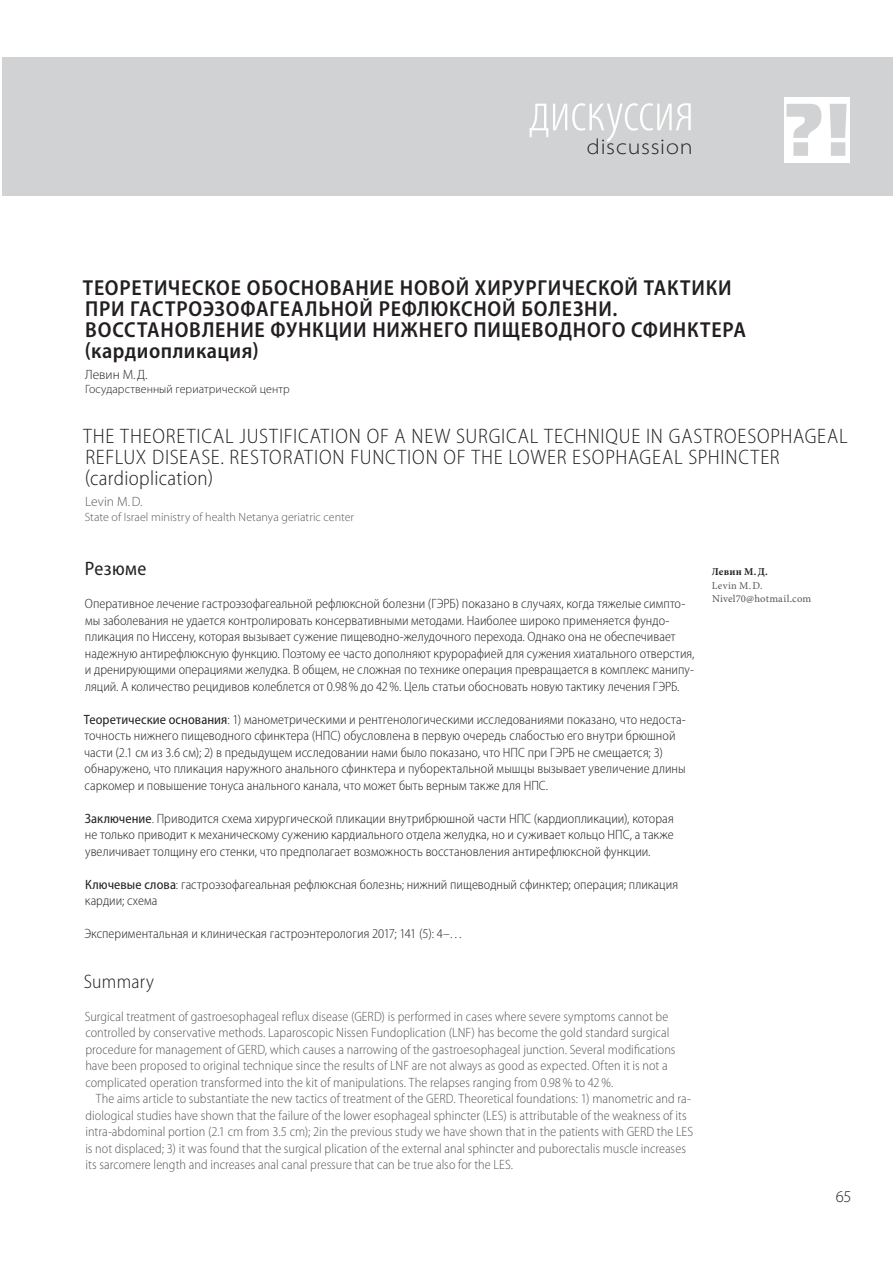
<style>
.page{position:relative;width:893px;height:1263px;background:#fff}
.page>*{position:absolute;margin:0;border:0;box-sizing:border-box;transform-origin:0 0}
.t1{font:300 condensed 55.5px "Myriad Pro";letter-spacing:-.005em;color:#fff}
.t2{font:600 semi-condensed 21.75px/21px "Myriad Pro";letter-spacing:.035em;color:#231f20}
.t3{font:300 semi-expanded 21.75px "Myriad Pro";letter-spacing:.035em;color:#231f20}
.t4{font:300 semi-condensed 21px/21px "Myriad Pro";letter-spacing:.035em;color:#231f20}
.t5{font:300 semi-condensed 19.5px "Myriad Pro";letter-spacing:.015em;color:#231f20}
.t6{font:semi-condensed 19.5px "Myriad Pro";letter-spacing:.02em;color:#231f20}
.t7{font:300 16.5px "Myriad Pro";color:#231f20}
.t8{font:300 semi-condensed 13.5px/16.5px "Myriad Pro";letter-spacing:.005em;color:#231f20}
.t9{font:300 semi-condensed 13.5px/16.5px "Myriad Pro";letter-spacing:.005em;color:#57585a}
.t10{font:300 13.5px "Myriad Pro";color:#231f20}
.t11{font:300 13.5px "Myriad Pro";color:#57585a}
.t12{font:300 12px "Myriad Pro";letter-spacing:.005em;color:#57585a}
.t13{font:300 12px "Myriad Pro";color:#231f20}
.t14{font:10.5px "Minion Pro Capt";letter-spacing:.01em;color:#57585a}
.t15{font:700 10.5px "Minion Pro";letter-spacing:.02em;color:#231f20}
.t16{font:10.5px "Minion Pro";letter-spacing:.035em;color:#57585a}
.s1{font-weight:400}
</style>
<div class="page">
<div style="left:2px;top:57px;width:891px;height:139px;background:#d1d2d4"></div>
<div style="left:784px;top:97px;width:66px;height:66px;background:#fff"></div>
<svg style="left:786px;top:104px;width:60px;height:52px"></svg>
<h1 class="t1" style="left:529px;top:79px;width:166px">дискуссия</h1>
<h2 class="t3" style="left:587px;top:135px;width:107px">discussion</h2>
<h2 class="t2" style="left:83px;top:277px;width:665px">ТЕОРЕТИЧЕСКОЕ ОБОСНОВАНИЕ НОВОЙ ХИРУРГИЧЕСКОЙ ТАКТИКИ ПРИ ГАСТРОЭЗОФАГЕАЛЬНОЙ РЕФЛЮКСНОЙ БОЛЕЗНИ.<br>ВОССТАНОВЛЕНИЕ ФУНКЦИИ НИЖНЕГО ПИЩЕВОДНОГО СФИНКТЕРА (кардиопликация)</h2>
<p class="t10" style="left:85px;top:366px;width:64px">Левин М.Д.</p>
<p class="t13" style="left:85px;top:382px;width:206px">Государственный гериатрической центр</p>
<h3 class="t4" style="left:83px;top:426px;width:766px">THE THEORETICAL JUSTIFICATION OF A NEW SURGICAL TECHNIQUE IN GASTROESOPHAGEAL<br>REFLUX DISEASE. RESTORATION FUNCTION OF THE LOWER ESOPHAGEAL SPHINCTER (cardioplication)</h3>
<p class="t11" style="left:85px;top:493px;width:59px">Levin M.D.</p>
<p class="t12" style="left:85px;top:510px;width:271px">State of Israel ministry of health Netanya geriatric center</p>
<h3 class="t6" style="left:85px;top:558px;width:63px">Резюме</h3>
<p class="t8" style="left:85px;top:596px;width:611px">Оперативное лечение гастроэзофагеальной рефлюксной болезни (ГЭРБ) показано в случаях, когда тяжелые симпто&shy;мы заболевания не удается контролировать консервативными методами. Наиболее широко применяется фундо&shy;пликация по Ниссену, которая вызывает сужение пищеводно-желудочного перехода. Однако она не обеспечивает надежную антирефлюксную функцию. Поэтому ее часто дополняют крурорафией для сужения хиатального отверстия, и дренирующими операциями желудка. В общем, не сложная по технике операция превращается в комплекс манипу&shy;ляций. А количество рецидивов колеблется от 0.98% до 42%. Цель статьи обосновать новую тактику лечения ГЭРБ.</p>
<p class="t8" style="left:84px;top:711px;width:603px"><span class="s1">Теоретические основания</span>: 1) манометрическими и рентгенологическими исследованиями показано, что недоста&shy;точность нижнего пищеводного сфинктера (НПС) обусловлена в первую очередь слабостью его внутри брюшной части (2.1 см из 3.6 см); 2) в предыдущем исследовании нами было показано, что НПС при ГЭРБ не смещается; 3) обнаружено, что пликация наружного анального сфинктера и пуборектальной мышцы вызывает увеличение длины саркомер и повышение тонуса анального канала, что может быть верным также для НПС.</p>
<p class="t8" style="left:85px;top:810px;width:590px;text-align:justify"><span class="s1">Заключение</span>. Приводится схема хирургической пликации внутрибрюшной части НПС (кардиопликации), которая не только приводит к механическому сужению кардиального отдела желудка, но и суживает кольцо НПС, а также увеличивает толщину его стенки, что предполагает возможность восстановления антирефлюксной функции.</p>
<p class="t8" style="left:85px;top:876px;width:595px"><span class="s1">Ключевые слова</span>: гастроэзофагеальная рефлюксная болезнь; нижний пищеводный сфинктер; операция; пликация кардии; схема</p>
<p class="t8" style="left:84px;top:926px;width:380px">Экспериментальная и клиническая гастроэнтерология 2017; 141 (5): 4–…</p>
<h3 class="t5" style="left:84px;top:971px;width:72px">Summary</h3>
<p class="t9" style="left:85px;top:1008px;width:592px">Surgical treatment of gastroesophageal reflux disease (GERD) is performed in cases where severe symptoms cannot be controlled by conservative methods. Laparoscopic Nissen Fundoplication (LNF) has become the gold standard surgical procedure for management of GERD, which causes a narrowing of the gastroesophageal junction. Several modifications have been proposed to original technique since the results of LNF are not always as good as expected. Often it is not a complicated operation transformed into the kit of manipulations. The relapses ranging from 0.98% to 42%.</p>
<p class="t9" style="left:85px;top:1091px;width:609px;text-indent:11px">The aims article to substantiate the new tactics of treatment of the GERD. Theoretical foundations: 1) manometric and ra&shy;diological studies have shown that the failure of the lower esophageal sphincter (LES) is attributable of the weakness of its intra-abdominal portion (2.1 cm from 3.5 cm); 2in the previous study we have shown that in the patients with GERD the LES is not displaced; 3) it was found that the surgical plication of the external anal sphincter and puborectalis muscle increases its sarcomere length and increases anal canal pressure that can be true also for the LES.</p>
<p class="t15" style="left:712px;top:565px;width:58px">Левин М.Д.</p>
<p class="t16" style="left:712px;top:578px;width:52px">Levin M.D.</p>
<p class="t14" style="left:712px;top:593px;width:101px">Nivel70@hotmail.com</p>
<p class="t7" style="left:836px;top:1187px;width:17px">65</p>
</div>
